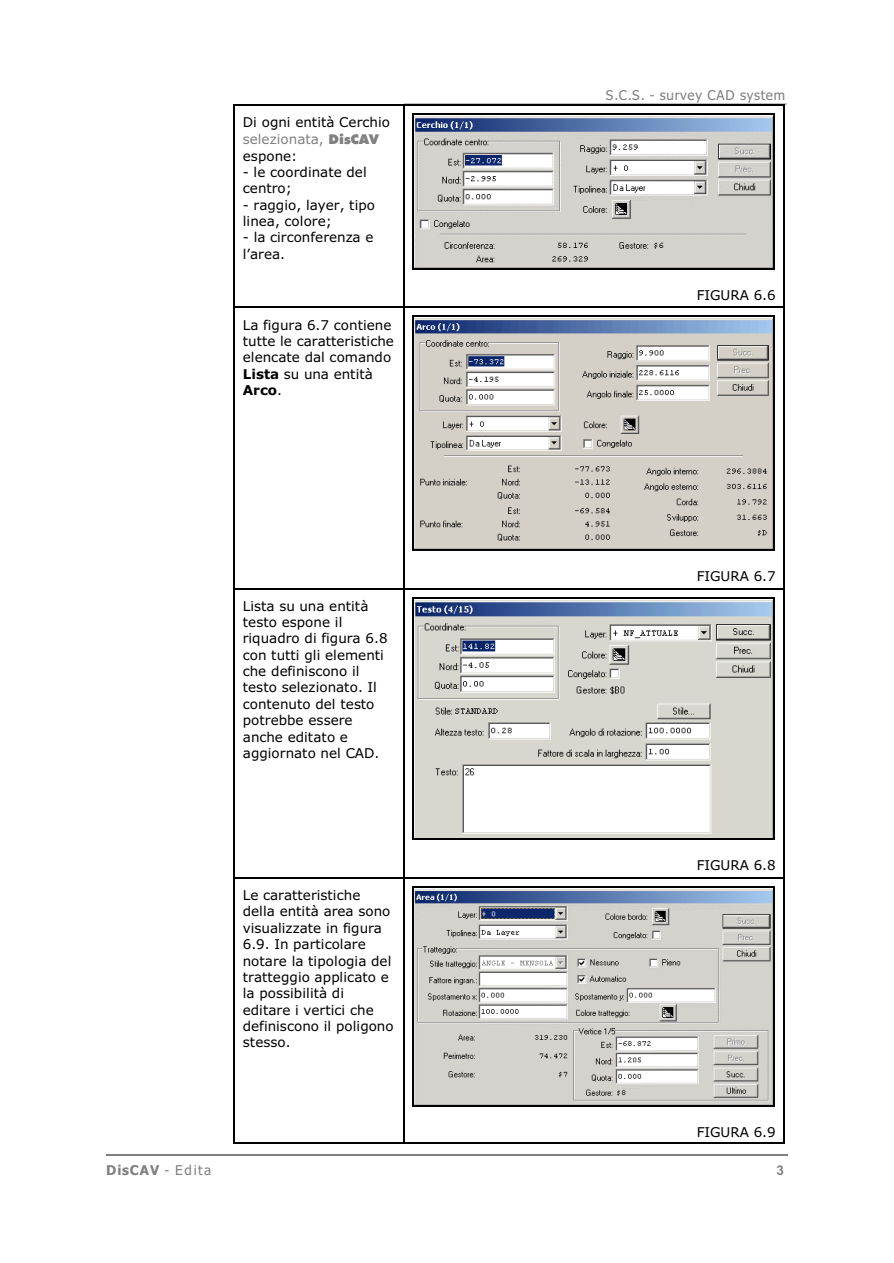
<style>
.page{position:relative;width:894px;height:1263px;background:#fff}
.page>*{position:absolute;margin:0;border:0;box-sizing:border-box;transform-origin:0 0}
.t1{font:13.5px/16.4px "Verdana";color:#000}
.t2{font:13.5px "Tahoma";letter-spacing:.05em;color:#808080}
.t3{font:700 13.5px "Tahoma";letter-spacing:.065em;color:#808080}
.t4{font:700 13.5px "Arial";color:#808080}
.s1{color:#808080}
.s2{font-family:"Futura X Blk BT";color:#808080}
.s3{font-weight:700}
.s4{font-weight:400;font-style:italic}
</style>
<div class="page">
<hr style="left:404px;top:103px;width:382px;height:1px;background:#bfbfbf">
<hr style="left:107px;top:1154px;width:681px;height:2px;background:#808080">
<hr style="left:234px;top:104px;width:1px;height:203px;background:#000">
<hr style="left:234px;top:104px;width:169px;height:2px;background:#000">
<hr style="left:403px;top:104px;width:1px;height:203px;background:#000">
<hr style="left:783px;top:104px;width:2px;height:203px;background:#000">
<hr style="left:403px;top:104px;width:382px;height:2px;background:#000">
<hr style="left:234px;top:307px;width:1px;height:281px;background:#000">
<hr style="left:234px;top:307px;width:169px;height:1px;background:#000">
<hr style="left:403px;top:307px;width:1px;height:281px;background:#000">
<hr style="left:783px;top:307px;width:2px;height:281px;background:#000">
<hr style="left:403px;top:307px;width:382px;height:1px;background:#000">
<hr style="left:234px;top:588px;width:1px;height:289px;background:#000">
<hr style="left:234px;top:588px;width:169px;height:1px;background:#000">
<hr style="left:403px;top:588px;width:1px;height:289px;background:#000">
<hr style="left:783px;top:588px;width:2px;height:289px;background:#000">
<hr style="left:403px;top:588px;width:382px;height:1px;background:#000">
<hr style="left:234px;top:877px;width:1px;height:266px;background:#000">
<hr style="left:234px;top:877px;width:169px;height:2px;background:#000">
<hr style="left:234px;top:1142px;width:169px;height:1px;background:#000">
<hr style="left:403px;top:877px;width:1px;height:266px;background:#000">
<hr style="left:783px;top:877px;width:2px;height:266px;background:#000">
<hr style="left:403px;top:877px;width:382px;height:2px;background:#000">
<hr style="left:403px;top:1142px;width:382px;height:1px;background:#000">
<img style="left:413px;top:117px;width:360px;height:151px">
<hr style="left:412px;top:113px;width:1px;height:156px;background:#000">
<hr style="left:774px;top:113px;width:1px;height:156px;background:#000">
<hr style="left:412px;top:113px;width:363px;height:2px;background:#000">
<hr style="left:412px;top:268px;width:363px;height:1px;background:#000">
<img style="left:413px;top:318px;width:360px;height:231px">
<hr style="left:412px;top:316px;width:1px;height:234px;background:#000">
<hr style="left:774px;top:316px;width:1px;height:234px;background:#000">
<hr style="left:412px;top:316px;width:363px;height:1px;background:#000">
<hr style="left:412px;top:549px;width:363px;height:2px;background:#000">
<img style="left:413px;top:601px;width:360px;height:238px">
<hr style="left:412px;top:597px;width:1px;height:243px;background:#000">
<hr style="left:774px;top:597px;width:1px;height:243px;background:#000">
<hr style="left:412px;top:597px;width:363px;height:1px;background:#000">
<hr style="left:412px;top:839px;width:363px;height:1px;background:#000">
<img style="left:413px;top:889px;width:360px;height:216px">
<hr style="left:412px;top:886px;width:1px;height:220px;background:#000">
<hr style="left:774px;top:886px;width:1px;height:220px;background:#000">
<hr style="left:412px;top:886px;width:363px;height:2px;background:#000">
<hr style="left:412px;top:1105px;width:363px;height:1px;background:#000">
<p class="t1" style="left:243px;top:115px;width:149px">Di ogni entità Cerchio <span class="s1">selezionata,</span> <span class="s2">DisCAV </span>espone:</p>
<p class="t1" style="left:243px;top:165px;width:125px">- le coordinate del centro;</p>
<p class="t1" style="left:243px;top:198px;width:134px">- raggio, layer, tipo linea, colore;</p>
<p class="t1" style="left:243px;top:230px;width:132px">- la circonferenza e l’area.</p>
<p class="t1" style="left:243px;top:318px;width:153px">La figura 6.7 contiene tutte le caratteristiche elencate dal comando<br><span class="s3">Lista</span> su una entità<br><span class="s3">Arco</span>.</p>
<p class="t1" style="left:243px;top:599px;width:146px">Lista su una entità testo espone il riquadro di figura 6.8 con tutti gli elementi che definiscono il testo selezionato. Il contenuto del testo potrebbe essere anche editato e aggiornato nel CAD.</p>
<p class="t1" style="left:243px;top:888px;width:152px">Le caratteristiche della entità area sono visualizzate in figura<br>6.9. In particolare notare la tipologia del tratteggio applicato e la possibilità di editare i vertici che definiscono il poligono stesso.</p>
<p class="t2" style="left:606px;top:90px;width:181px">S.C.S. - survey CAD system</p>
<p class="t1" style="left:697px;top:288px;width:81px">FIGURA 6.6</p>
<p class="t1" style="left:697px;top:569px;width:81px">FIGURA 6.7</p>
<p class="t1" style="left:697px;top:858px;width:81px">FIGURA 6.8</p>
<p class="t1" style="left:697px;top:1125px;width:81px">FIGURA 6.9</p>
<p class="t3" style="left:106px;top:1165px;width:107px">DisCAV <span class="s4">- Edita</span></p>
<p class="t4" style="left:776px;top:1165px;width:9px">3</p>
</div>
